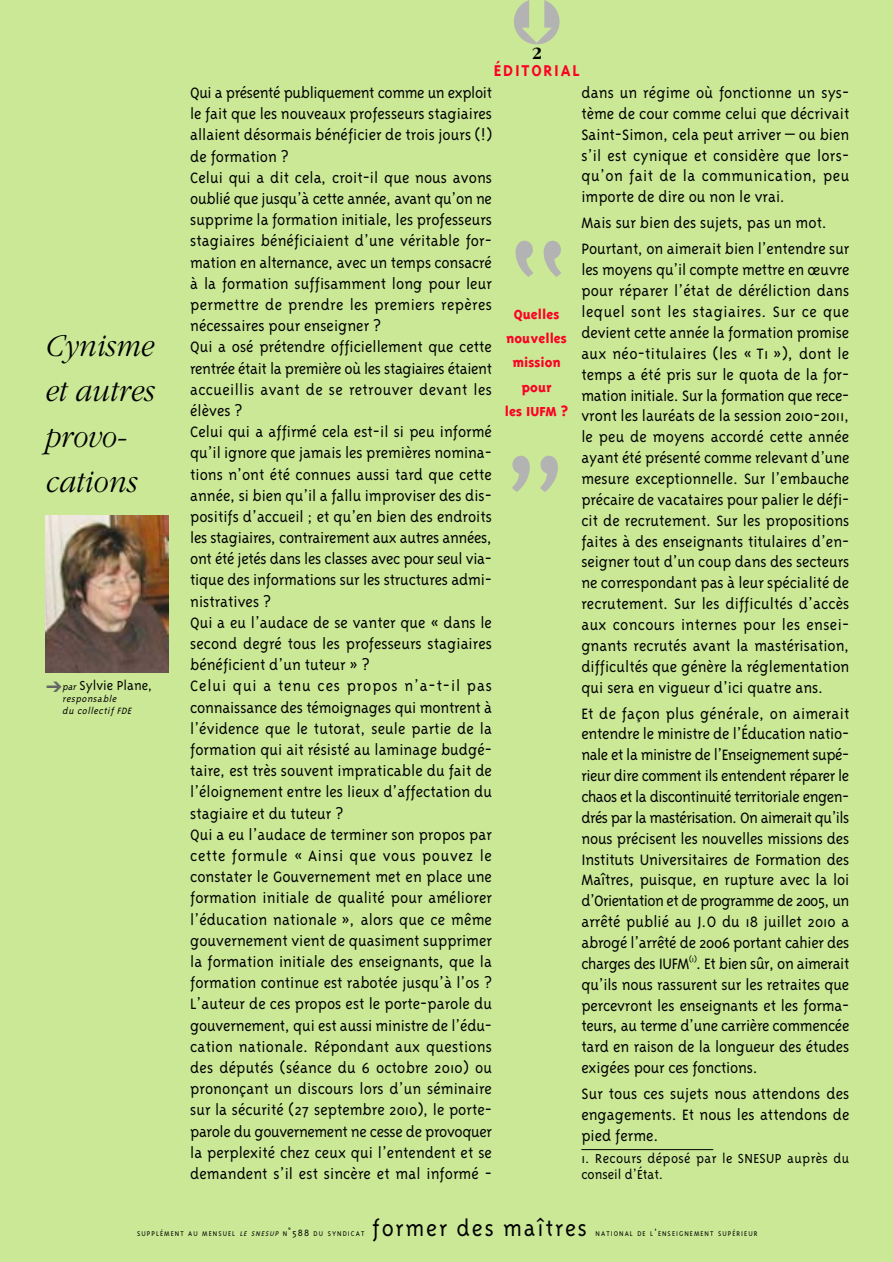
<style>
.page{position:relative;width:893px;height:1262px;background:#fff}
.page>*{position:absolute;margin:0;border:0;box-sizing:border-box;transform-origin:0 0}
.t1{font:300 165px "Triplex";color:#b3b3b3}
.t2{font:italic 300 33px/45px "Garamond";color:#000;scale:.9 1}
.t3{font:300 25.5px "Triplex";letter-spacing:.07em;color:#000}
.t4{font:700 18px "Triplex";letter-spacing:.1em;color:#fc0125}
.t5{font:700 18px "Garamond";color:#000}
.t6{font:300 17.25px/21.1px "Triplex";color:#000;text-align:justify}
.t7{font:300 15px/16.5px "Triplex";letter-spacing:.025em;color:#000}
.t8{font:800 15px/24px "Triplex";color:#fc0125;text-align:center}
.t9{font:300 15px "Triplex";color:#000}
.t10{font:italic 300 10.5px/12px "Triplex";color:#000}
.t11{font:300 7.8px "Triplex";letter-spacing:.135em;color:#000}
.s1{color:#666}
.s2{font-style:italic;font-size:10.5px}
.s3{font-style:italic}
.s4{font-size:10.5px}
</style>
<div class="page">
<div style="left:1px;top:0;width:891px;height:1262px;background:#cae896"></div>
<hr style="left:581px;top:1149px;width:132px;height:1px;background:#000">
<img style="left:45px;top:515px;width:124px;height:158px">
<h2 class="t2" style="left:44px;top:326px;width:123px">Cynisme et autres provo&shy;cations</h2>
<p class="t9" style="left:46px;top:679px;width:108px"><span class="s1">➔</span><span class="s2">par</span> Sylvie Plane,</p>
<p class="t10" style="left:62px;top:693px;width:73px">responsable du collectif FDE</p>
<p class="t5" style="left:531px;top:47px;width:12px">2</p>
<p class="t4" style="left:494px;top:63px;width:87px">ÉDITORIAL</p>
<p class="t6" style="left:190px;top:83px;width:303px;text-align:left">Qui a présenté publiquement comme un exploit le fait que les nouveaux professeurs stagiaires allaient désormais bénéficier de trois jours (!) de formation ?<br>Celui qui a dit cela, croit-il que nous avons oublié que jusqu’à cette année, avant qu’on ne supprime la formation initiale, les professeurs stagiaires bénéficiaient d’une véritable for&shy;mation en alternance, avec un temps consacré à la formation suffisamment long pour leur permettre de prendre les premiers repères nécessaires pour enseigner ?<br>Qui a osé prétendre officiellement que cette rentrée était la première où les stagiaires étaient accueillis avant de se retrouver devant les élèves ?<br>Celui qui a affirmé cela est-il si peu informé qu’il ignore que jamais les premières nomina&shy;tions n’ont été connues aussi tard que cette année, si bien qu’il a fallu improviser des dis&shy;positifs d’accueil ; et qu’en bien des endroits les stagiaires, contrairement aux autres années, ont été jetés dans les classes avec pour seul via&shy;tique des informations sur les structures admi&shy;nistratives ?<br>Qui a eu l’audace de se vanter que « dans le second degré tous les professeurs stagiaires bénéficient d’un tuteur » ?<br>Celui qui a tenu ces propos n’a-t-il pas connaissance des témoignages qui montrent à l’évidence que le tutorat, seule partie de la formation qui ait résisté au laminage budgé&shy;taire, est très souvent impraticable du fait de l’éloignement entre les lieux d’affectation du stagiaire et du tuteur ?<br>Qui a eu l’audace de terminer son propos par cette formule « Ainsi que vous pouvez le constater le Gouvernement met en place une formation initiale de qualité pour améliorer l’éducation nationale », alors que ce même gouvernement vient de quasiment supprimer la formation initiale des enseignants, que la formation continue est rabotée jusqu’à l’os ?<br>L’auteur de ces propos est le porte-parole du gouvernement, qui est aussi ministre de l’édu&shy;cation nationale. Répondant aux questions des députés (séance du 6 octobre 2010) ou prononçant un discours lors d’un séminaire sur la sécurité (27 septembre 2010), le porte&shy;parole du gouvernement ne cesse de provoquer la perplexité chez ceux qui l’entendent et se demandent s’il est sincère et mal informé -</p>
<h1 class="t1" style="left:502px;top:243px;width:74px">“</h1>
<p class="t8" style="left:505px;top:304px;width:65px">Quelles nouvelles mission pour<br>les IUFM ?</p>
<p class="t6" style="left:581px;top:84px;width:269px">dans un régime où fonctionne un sys&shy;tème de cour comme celui que décrivait Saint-Simon, cela peut arriver – ou bien s’il est cynique et considère que lors&shy;qu’on fait de la communication, peu importe de dire ou non le vrai.</p>
<p class="t6" style="left:581px;top:211px;width:269px;line-height:26.1px">Mais sur bien des sujets, pas un mot.<br>Pourtant, on aimerait bien l’entendre sur</p>
<p class="t6" style="left:581px;top:261px;width:269px">les moyens qu’il compte mettre en œuvre pour réparer l’état de déréliction dans lequel sont les stagiaires. Sur ce que devient cette année la formation promise aux néo-titulaires (les « T1 »), dont le temps a été pris sur le quota de la for&shy;mation initiale. Sur la formation que rece&shy;vront les lauréats de la session 2010-2011, le peu de moyens accordé cette année ayant été présenté comme relevant d’une mesure exceptionnelle. Sur l’embauche précaire de vacataires pour palier le défi&shy;cit de recrutement. Sur les propositions faites à des enseignants titulaires d’en&shy;seigner tout d’un coup dans des secteurs ne correspondant pas à leur spécialité de recrutement. Sur les difficultés d’accès aux concours internes pour les ensei&shy;gnants recrutés avant la mastérisation, difficultés que génère la réglementation qui sera en vigueur d’ici quatre ans.</p>
<p class="t6" style="left:581px;top:704px;width:269px">Et de façon plus générale, on aimerait entendre le ministre de l’Éducation natio&shy;nale et la ministre de l’Enseignement supé&shy;rieur dire comment ils entendent réparer le chaos et la discontinuité territoriale engen&shy;drés par la mastérisation. On aimerait qu’ils nous précisent les nouvelles missions des Instituts Universitaires de Formation des Maîtres, puisque, en rupture avec la loi d’Orientation et de programme de 2005, un arrêté publié au J.O du 18 juillet 2010 a abrogé l’arrêté de 2006 portant cahier des charges des IUFM<sup>(1)</sup>. Et bien sûr, on aimerait qu’ils nous rassurent sur les retraites que percevront les enseignants et les forma&shy;teurs, au terme d’une carrière commencée tard en raison de la longueur des études exigées pour ces fonctions.</p>
<p class="t6" style="left:581px;top:1084px;width:269px">Sur tous ces sujets nous attendons des engagements. Et nous les attendons de pied ferme.</p>
<p class="t7" style="left:581px;top:1151px;width:269px">1. Recours déposé par le SNESUP auprès du conseil d’État.</p>
<p class="t11" style="left:137px;top:1230px;width:229px">SUPPLÉMENT AU MENSUEL <span class="s3">LE SNESUP</span> N<span class="s4">˚588</span> DU SYNDICAT</p>
<h3 class="t3" style="left:372px;top:1218px;width:216px">former des maîtres</h3>
<p class="t11" style="left:595px;top:1230px;width:163px">NATIONAL DE L<span class="s4">’</span>ENSEIGNEMENT SUPÉRIEUR</p>
</div>
